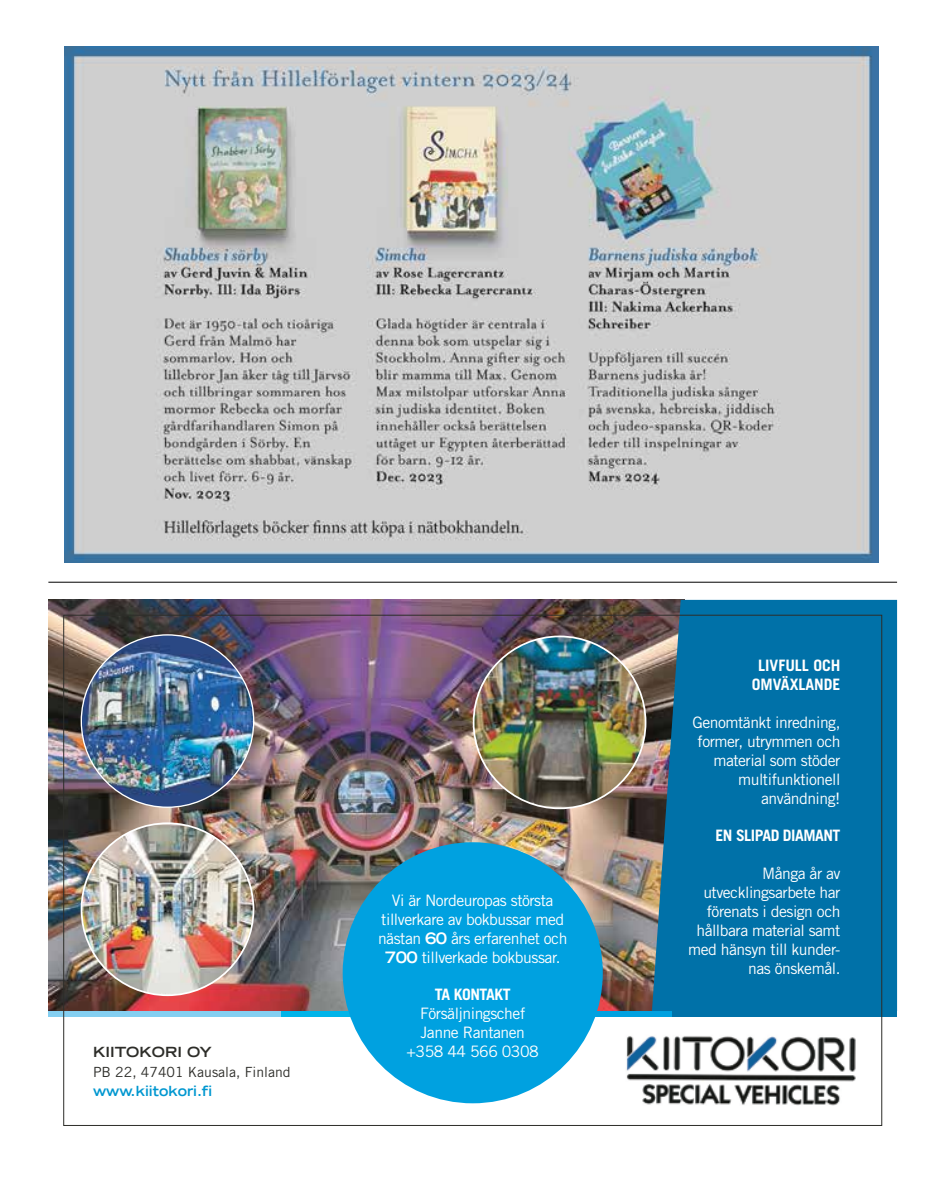
<style>
.page{position:relative;width:943px;height:1191px;background:#fff}
.page>*{position:absolute;margin:0;border:0;box-sizing:border-box;transform-origin:0 0}
.t1{font:15.75px/18.9px "Trade Gothic LT Std";letter-spacing:-.03em;color:#fff;text-align:center}
.t2{font:700 15.75px "Trade Gothic LT Std";letter-spacing:-.03em;color:#fff}
.t3{font:700 15.75px/18.9px "Trade Gothic LT Std";color:#fff;text-align:center}
.t4{font:14px "Trade Gothic LT Std";color:#2d2d29}
.t5{font:700 expanded 14px "Trade Gothic LT Std";color:#0097d0}
.t6{font:700 expanded 14px "Trade Gothic LT Std";color:#2d2d29}
.s1{font-weight:700;font-stretch:expanded}
</style>
<div class="page">
<img style="left:64px;top:47px;width:814px;height:516px">
<img style="left:48px;top:600px;width:604px;height:411px">
<img style="left:626px;top:1036px;width:230px;height:70px">
<div style="left:157px;top:1011px;width:394px;height:5px;background:#00b4e9"></div>
<div style="left:48px;top:1011px;width:233px;height:5px;background:#84cff1"></div>
<div style="left:514px;top:1011px;width:238px;height:5px;background:#00a1e0"></div>
<div style="left:672px;top:1011px;width:224px;height:5px;background:#0071a8"></div>
<img style="left:473px;top:636px;width:172px;height:172px;border-radius:86px">
<div style="left:343px;top:842px;width:259px;height:261px;background:#00a1e0;border-radius:50%"></div>
<svg style="left:652px;top:600px;width:245px;height:411px;background:#086fa2"></svg>
<img style="left:81px;top:823px;width:172px;height:172px;border-radius:86px">
<img style="left:81px;top:635px;width:173px;height:172px;border-radius:86px">
<hr style="left:48px;top:582px;width:849px;height:1px;background:#000">
<p class="t6" style="left:93px;top:1042px;width:120px">KIITOKORI OY</p>
<p class="t4" style="left:93px;top:1063px;width:199px">PB 22, 47401 Kausala, Finland</p>
<p class="t5" style="left:93px;top:1082px;width:121px">www.kiitokori.fi</p>
<p class="t1" style="left:378px;top:890px;width:191px">Vi är Nordeuropas största tillverkare av bokbussar med nästan <span class="s1">60</span> års erfarenhet och<br><span class="s1">700</span> tillverkade bokbussar.</p>
<p class="t2" style="left:435px;top:985px;width:77px">TA KONTAKT</p>
<p class="t1" style="left:406px;top:1004px;width:134px">Försäljningschef<br>Janne Rantanen +358 44 566 0308</p>
<p class="t3" style="left:751px;top:656px;width:90px">LIVFULL OCH<br>OMVÄXLANDE</p>
<p class="t1" style="left:692px;top:713px;width:150px;text-align:right">Genomtänkt inredning, former, utrymmen och material som stöder multifunktionell användning!</p>
<p class="t2" style="left:715px;top:826px;width:126px">EN SLIPAD DIAMANT</p>
<p class="t1" style="left:688px;top:864px;width:154px;text-align:right">Många år av utvecklingsarbete har förenats i design och hållbara material samt med hänsyn till kunder&shy;nas önskemål.</p>
</div>
